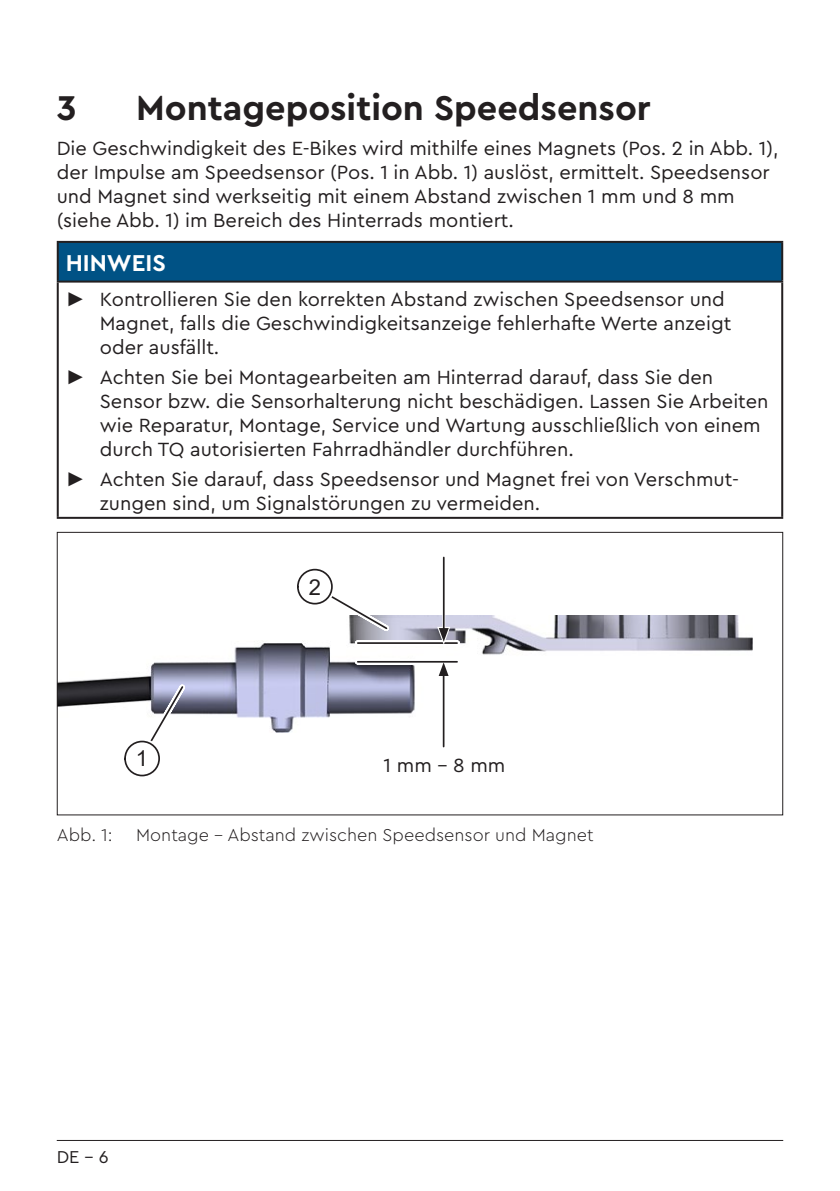
<style>
.page{position:relative;width:840px;height:1191px;background:#fff}
.page>*{position:absolute;margin:0;border:0;box-sizing:border-box;transform-origin:0 0}
.t1{font:700 36px "TQPRO";color:#231f20}
.t2{font:700 24px "TQPRO";color:#fff}
.t3{font:22px "Arial";color:#231f20}
.t4{font:20px/24px "TQPRO";color:#231f20}
.t5{font:300 18px "TQPRO";color:#231f20}
.t6{font:18px "TQPRO";color:#231f20}
.s1{font-family:"Arial"}
</style>
<div class="page">
<hr style="left:57px;top:1140px;width:725px;height:1px;background:#231f20">
<div style="left:58px;top:242px;width:723px;height:39px;background:#005285"></div>
<hr style="left:57px;top:241px;width:725px;height:2px;background:#231f20">
<hr style="left:57px;top:243px;width:2px;height:37px;background:#231f20">
<hr style="left:780px;top:243px;width:2px;height:37px;background:#231f20">
<hr style="left:57px;top:280px;width:725px;height:2px;background:#231f20">
<hr style="left:57px;top:282px;width:2px;height:235px;background:#231f20">
<hr style="left:780px;top:282px;width:2px;height:235px;background:#231f20">
<hr style="left:57px;top:517px;width:725px;height:2px;background:#231f20">
<img style="left:59px;top:615px;width:693px;height:117px">
<svg style="left:119px;top:679px;width:71px;height:98px"></svg>
<div style="left:125px;top:741px;width:34px;height:34px;background:#fff;border-radius:50%"></div>
<div style="left:124px;top:740px;width:36px;height:36px;border:2px solid #231f20;border-radius:50%"></div>
<svg style="left:291px;top:568px;width:102px;height:68px"></svg>
<div style="left:298px;top:569px;width:34px;height:34px;background:#fff;border-radius:50%"></div>
<div style="left:297px;top:569px;width:35px;height:35px;border:2px solid #231f20;border-radius:50%"></div>
<div style="left:357px;top:640px;width:100px;height:6px;background:#fff"></div>
<hr style="left:357px;top:642px;width:100px;height:2px;background:#231f20">
<svg style="left:357px;top:659px;width:100px;height:5px"></svg>
<hr style="left:357px;top:661px;width:100px;height:1px;background:#231f20">
<hr style="left:442px;top:673px;width:2px;height:73px;background:#231f20">
<svg style="left:438px;top:662px;width:10px;height:14px"></svg>
<hr style="left:442px;top:555px;width:3px;height:77px;background:#fff">
<hr style="left:442px;top:557px;width:2px;height:74px;background:#231f20">
<svg style="left:437px;top:627px;width:13px;height:17px"></svg>
<h1 class="t1" style="left:57px;top:84px;width:21px">3</h1>
<h1 class="t1" style="left:136px;top:84px;width:516px">Montageposition Speedsensor</h1>
<p class="t4" style="left:57px;top:136px;width:723px">Die Geschwindigkeit des E-Bikes wird mithilfe eines Magnets (Pos. 2 in Abb. 1), der Impulse am Speedsensor (Pos. 1 in Abb. 1) auslöst, ermittelt. Speedsensor und Magnet sind werkseitig mit einem Abstand zwischen 1 mm und 8 mm (siehe Abb. 1) im Bereich des Hinterrads montiert.</p>
<p class="t2" style="left:66px;top:247px;width:101px">HINWEIS</p>
<p class="t4" style="left:100px;top:286px;width:632px;text-indent:-34px"><span class="s1">►</span> Kontrollieren Sie den korrekten Abstand zwischen Speedsensor und<br>Magnet, falls die Geschwindigkeitsanzeige fehlerhafte Werte anzeigt oder ausfällt.</p>
<p class="t4" style="left:100px;top:364px;width:669px;text-indent:-34px"><span class="s1">►</span> Achten Sie bei Montagearbeiten am Hinterrad darauf, dass Sie den Sensor bzw. die Sensorhalterung nicht beschädigen. Lassen Sie Arbeiten wie Reparatur, Montage, Service und Wartung ausschließlich von einem durch TQ autorisierten Fahrradhändler durchführen.</p>
<p class="t4" style="left:100px;top:466px;width:640px;text-indent:-34px"><span class="s1">►</span> Achten Sie darauf, dass Speedsensor und Magnet frei von Verschmut&shy;zungen sind, um Signalstörungen zu vermeiden.</p>
<p class="t3" style="left:136px;top:743px;width:14px">1</p>
<p class="t3" style="left:308px;top:571px;width:14px">2</p>
<p class="t4" style="left:383px;top:752px;width:123px">1 mm - 8 mm</p>
<p class="t5" style="left:57px;top:823px;width:58px">Abb. 1:</p>
<p class="t5" style="left:136px;top:823px;width:458px">Montage – Abstand zwischen Speedsensor und Magnet</p>
<p class="t6" style="left:57px;top:1144px;width:53px">DE - 6</p>
</div>
